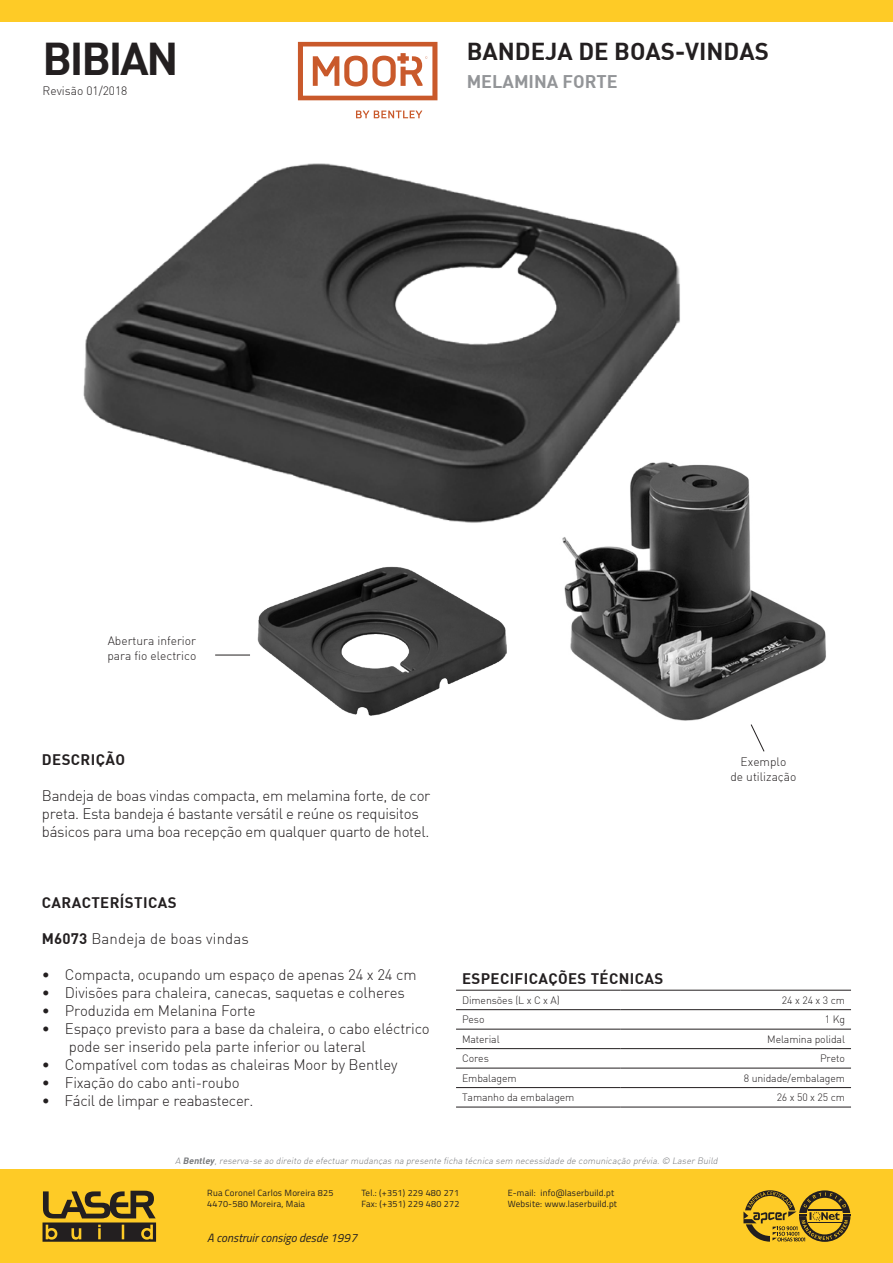
<style>
.page{position:relative;width:893px;height:1263px;background:#fff}
.page>*{position:absolute;margin:0;border:0;box-sizing:border-box;transform-origin:0 0}
.t1{font:700 45px "DI Nbek";letter-spacing:-.05em;color:#231f20}
.t2{font:700 24px "DI Nbek";color:#231f20}
.t3{font:700 18px "DI Nbek";color:#939598}
.t4{font:300 15px/18px "DI Nbek";letter-spacing:-.01em;color:#231f20}
.t5{font:700 15px "DI Nbek";letter-spacing:.025em;color:#231f20}
.t6{font:300 15px "DI Nbek";letter-spacing:.01em;color:#231f20}
.t7{font:300 12px/14.4px "DI Nbek";color:#231f20}
.t8{font:italic 12px "Titillium";color:#231f20}
.t9{font:300 10.5px "DI Nbek";letter-spacing:-.01em;color:#231f20}
.t10{font:9px/10.8px "Titillium";letter-spacing:.025em;color:#231f20}
.t11{font:italic 300 9px "DI Nbek";color:#76787b}
.s1{font-weight:700}
</style>
<div class="page">
<div style="left:0;top:0;width:893px;height:21px;background:#fecb26"></div>
<div style="left:0;top:1169px;width:893px;height:94px;background:#fecb26"></div>
<svg style="left:43px;top:1191px;width:113px;height:51px"></svg>
<svg style="left:743px;top:1190px;width:107px;height:52px"></svg>
<svg style="left:356px;top:111px;width:66px;height:7px"></svg>
<svg style="left:298px;top:42px;width:139px;height:58px"></svg>
<img style="left:562px;top:464px;width:264px;height:257px">
<img style="left:257px;top:566px;width:250px;height:150px">
<img style="left:83px;top:163px;width:607px;height:376px">
<hr style="left:456px;top:990px;width:164px;height:1px;background:#231f20">
<hr style="left:620px;top:990px;width:231px;height:1px;background:#231f20">
<hr style="left:456px;top:1009px;width:164px;height:1px;background:#231f20">
<hr style="left:620px;top:1009px;width:231px;height:1px;background:#231f20">
<hr style="left:456px;top:1029px;width:164px;height:1px;background:#231f20">
<hr style="left:620px;top:1029px;width:231px;height:1px;background:#231f20">
<hr style="left:456px;top:1048px;width:164px;height:1px;background:#231f20">
<hr style="left:620px;top:1048px;width:231px;height:1px;background:#231f20">
<hr style="left:456px;top:1068px;width:164px;height:1px;background:#231f20">
<hr style="left:620px;top:1068px;width:231px;height:1px;background:#231f20">
<hr style="left:456px;top:1087px;width:164px;height:1px;background:#231f20">
<hr style="left:620px;top:1087px;width:231px;height:1px;background:#231f20">
<hr style="left:456px;top:1107px;width:164px;height:1px;background:#231f20">
<hr style="left:620px;top:1107px;width:231px;height:1px;background:#231f20">
<svg style="left:750px;top:724px;width:15px;height:28px"></svg>
<hr style="left:215px;top:655px;width:35px;height:1px;background:#231f20">
<p class="t1" style="left:43px;top:29px;width:138px">BIBIAN</p>
<p class="t2" style="left:467px;top:35px;width:304px">BANDEJA DE BOAS-VINDAS</p>
<p class="t3" style="left:467px;top:70px;width:153px">MELAMINA FORTE</p>
<p class="t7" style="left:43px;top:83px;width:86px">Revisão 01/2018</p>
<p class="t7" style="left:107px;top:634px;width:90px">Abertura inferior para fio electrico</p>
<p class="t5" style="left:42px;top:750px;width:85px">DESCRIÇÃO</p>
<p class="t4" style="left:42px;top:786px;width:390px">Bandeja de boas vindas compacta, em melamina forte, de cor preta. Esta bandeja é bastante versátil e reúne os requisitos básicos para uma boa recepção em qualquer quarto de hotel.</p>
<p class="t5" style="left:42px;top:893px;width:136px">CARACTERÍSTICAS</p>
<p class="t6" style="left:42px;top:930px;width:208px"><span class="s1">M6073</span> Bandeja de boas vindas</p>
<p class="t4" style="left:42px;top:966px;width:376px">• Compacta, ocupando um espaço de apenas 24 x 24 cm</p>
<p class="t4" style="left:42px;top:984px;width:364px">• Divisões para chaleira, canecas, saquetas e colheres</p>
<p class="t4" style="left:42px;top:1002px;width:215px">• Produzida em Melanina Forte</p>
<p class="t4" style="left:69px;top:1020px;width:362px;text-indent:-27px">• Espaço previsto para a base da chaleira, o cabo eléctrico pode ser inserido pela parte inferior ou lateral</p>
<p class="t4" style="left:42px;top:1056px;width:357px">• Compatível com todas as chaleiras Moor by Bentley</p>
<p class="t4" style="left:42px;top:1074px;width:199px">• Fixação do cabo anti-roubo</p>
<p class="t4" style="left:42px;top:1092px;width:213px">• Fácil de limpar e reabastecer.</p>
<p class="t7" style="left:741px;top:755px;width:47px">Exemplo</p>
<p class="t7" style="left:730px;top:769px;width:68px">de utilização</p>
<p class="t5" style="left:462px;top:969px;width:203px">ESPECIFICAÇÕES TÉCNICAS</p>
<p class="t9" style="left:462px;top:993px;width:99px">Dimensões (L x C x A)</p>
<p class="t9" style="left:782px;top:993px;width:65px">24 x 24 x 3 cm</p>
<p class="t9" style="left:462px;top:1013px;width:24px">Peso</p>
<p class="t9" style="left:825px;top:1013px;width:22px">1 Kg</p>
<p class="t9" style="left:462px;top:1032px;width:39px">Material</p>
<p class="t9" style="left:767px;top:1032px;width:79px">Melamina polidal</p>
<p class="t9" style="left:462px;top:1052px;width:28px">Cores</p>
<p class="t9" style="left:820px;top:1052px;width:26px">Preto</p>
<p class="t9" style="left:462px;top:1071px;width:56px">Embalagem</p>
<p class="t9" style="left:744px;top:1071px;width:103px">8 unidade/embalagem</p>
<p class="t9" style="left:462px;top:1091px;width:114px">Tamanho da embalagem</p>
<p class="t9" style="left:777px;top:1091px;width:70px">26 x 50 x 25 cm</p>
<p class="t11" style="left:175px;top:1155px;width:546px">A <span class="s1">Bentley</span>,reserva-se ao direito de efectuar mudanças na presente ficha técnica sem necessidade de comunicação prévia.© Laser Build</p>
<p class="t10" style="left:207px;top:1187px;width:128px">Rua Coronel Carlos Moreira 825<br>4470-580 Moreira, Maia</p>
<p class="t10" style="left:361px;top:1187px;width:100px">Tel.: (+351) 229 480 271<br>Fax: (+351) 229 480 272</p>
<p class="t10" style="left:508px;top:1187px;width:111px">E-mail: info@laserbuild.pt<br>Website: www.laserbuild.pt</p>
<p class="t8" style="left:207px;top:1229px;width:151px">A construir consigo desde 1997</p>
</div>
